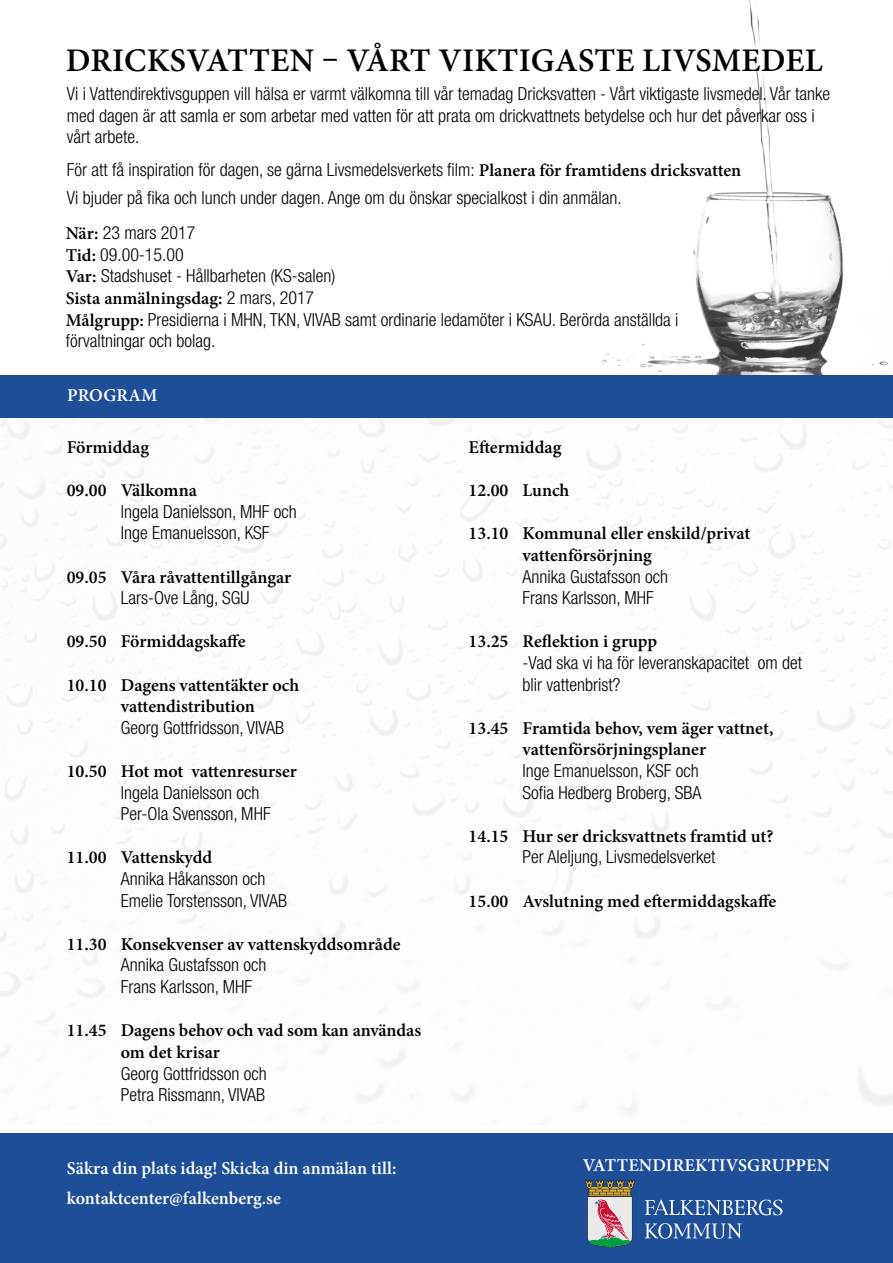
<style>
.page{position:relative;width:893px;height:1263px;background:#fff}
.page>*{position:absolute;margin:0;border:0;box-sizing:border-box;transform-origin:0 0}
.t1{font:600 33px "Minion Pro";letter-spacing:.01em;color:#000}
.t2{font:300 condensed 18px/21.6px "Helvetica Neue LT Std";color:#000}
.t3{font:600 18px/21.6px "Minion Pro";color:#000}
.t4{font:600 18px "Minion Pro";letter-spacing:.005em;color:#fff}
.s1{font-family:"Minion Pro";font-weight:600;font-stretch:normal}
.s2{font-family:"Helvetica Neue LT Std";font-weight:300;font-stretch:condensed}
</style>
<div class="page">
<img style="left:602px;top:0;width:286px;height:375px">
<div style="left:0;top:1133px;width:893px;height:130px;background:#1f4e99"></div>
<div style="left:0;top:375px;width:893px;height:43px;background:#1f4e99"></div>
<svg style="left:645px;top:1200px;width:137px;height:15px"></svg>
<svg style="left:645px;top:1223px;width:97px;height:16px"></svg>
<svg style="left:585px;top:1180px;width:50px;height:68px;background:#9c9693"></svg>
<h1 class="t1" style="left:66px;top:38px;width:758px">DRICKSVATTEN – VÅRT VIKTIGASTE LIVSMEDEL</h1>
<p class="t2" style="left:67px;top:83px;width:765px">Vi i Vattendirektivsguppen vill hälsa er varmt välkomna till vår temadag Dricksvatten - Vårt viktigaste livsmedel. Vår tanke med dagen är att samla er som arbetar med vatten för att prata om drickvattnets betydelse och hur det påverkar oss i vårt arbete.</p>
<p class="t2" style="left:67px;top:159px;width:676px">För att få inspiration för dagen, se gärna Livsmedelsverkets film: <span class="s1">Planera för framtidens dricksvatten</span></p>
<p class="t2" style="left:67px;top:186px;width:556px">Vi bjuder på fika och lunch under dagen. Ange om du önskar specialkost i din anmälan.</p>
<p class="t2" style="left:66px;top:222px;width:271px"><span class="s1">När:</span> 23 mars 2017<br><span class="s1">Tid:</span> 09.00-15.00<br><span class="s1">Var:</span> Stadshuset - Hållbarheten (KS-salen)</p>
<p class="t3" style="left:66px;top:287px;width:250px">Sista anmälningsdag: <span class="s2">2 mars, 2017</span></p>
<p class="t2" style="left:66px;top:308px;width:614px"><span class="s1">Målgrupp:</span> Presidierna i MHN, TKN, VIVAB samt ordinarie ledamöter i KSAU. Berörda anställda i förvaltningar och bolag.</p>
<p class="t4" style="left:67px;top:383px;width:92px">PROGRAM</p>
<p class="t3" style="left:67px;top:436px;width:84px">Förmiddag</p>
<p class="t3" style="left:67px;top:480px;width:132px">09.00 Välkomna</p>
<p class="t2" style="left:121px;top:500px;width:178px">Ingela Danielsson, MHF och<br>Inge Emanuelsson, KSF</p>
<p class="t3" style="left:67px;top:566px;width:226px">09.05 Våra råvattentillgångar</p>
<p class="t2" style="left:121px;top:587px;width:130px">Lars-Ove Lång, SGU</p>
<p class="t3" style="left:67px;top:631px;width:180px">09.50 Förmiddagskaffe</p>
<p class="t3" style="left:67px;top:674px;width:234px;text-align:center">10.10 Dagens vattentäkter och vattendistribution</p>
<p class="t2" style="left:121px;top:716px;width:165px">Georg Gottfridsson, VIVAB</p>
<p class="t3" style="left:67px;top:760px;width:232px">10.50 Hot mot vattenresurser</p>
<p class="t2" style="left:121px;top:781px;width:151px">Ingela Danielsson och<br>Per-Ola Svensson, MHF</p>
<p class="t3" style="left:67px;top:847px;width:147px">11.00 Vattenskydd</p>
<p class="t2" style="left:121px;top:868px;width:168px">Annika Håkansson och<br>Emelie Torstensson, VIVAB</p>
<p class="t3" style="left:67px;top:933px;width:335px">11.30 Konsekvenser av vattenskyddsområde</p>
<p class="t2" style="left:121px;top:954px;width:147px">Annika Gustafsson och<br>Frans Karlsson, MHF</p>
<p class="t3" style="left:121px;top:1020px;width:302px;text-indent:-54px">11.45 Dagens behov och vad som kan användas om det krisar</p>
<p class="t2" style="left:121px;top:1062px;width:147px">Georg Gottfridsson och<br>Petra Rissmann, VIVAB</p>
<p class="t4" style="left:67px;top:1156px;width:331px">Säkra din plats idag! Skicka din anmälan till:</p>
<p class="t4" style="left:67px;top:1185px;width:216px">kontaktcenter@falkenberg.se</p>
<p class="t3" style="left:469px;top:436px;width:94px">Eftermiddag</p>
<p class="t3" style="left:469px;top:480px;width:102px">12.00 Lunch</p>
<p class="t3" style="left:523px;top:523px;width:229px;text-indent:-54px">13.10 Kommunal eller enskild/privat vattenförsörjning</p>
<p class="t2" style="left:523px;top:565px;width:147px">Annika Gustafsson och<br>Frans Karlsson, MHF</p>
<p class="t3" style="left:469px;top:631px;width:190px">13.25 Reflektion i grupp</p>
<p class="t2" style="left:523px;top:652px;width:281px">-Vad ska vi ha för leveranskapacitet om det blir vattenbrist?</p>
<p class="t3" style="left:523px;top:717px;width:252px;text-indent:-54px">13.45 Framtida behov, vem äger vattnet, vattenförsörjningsplaner</p>
<p class="t2" style="left:523px;top:760px;width:180px">Inge Emanuelsson, KSF och<br>Sofia Hedberg Broberg, SBA</p>
<p class="t3" style="left:469px;top:825px;width:306px">14.15 Hur ser dricksvattnets framtid ut?</p>
<p class="t2" style="left:523px;top:846px;width:194px">Per Aleljung, Livsmedelsverket</p>
<p class="t3" style="left:469px;top:890px;width:309px">15.00 Avslutning med eftermiddagskaffe</p>
<p class="t4" style="left:583px;top:1153px;width:249px">VATTENDIREKTIVSGRUPPEN</p>
</div>
